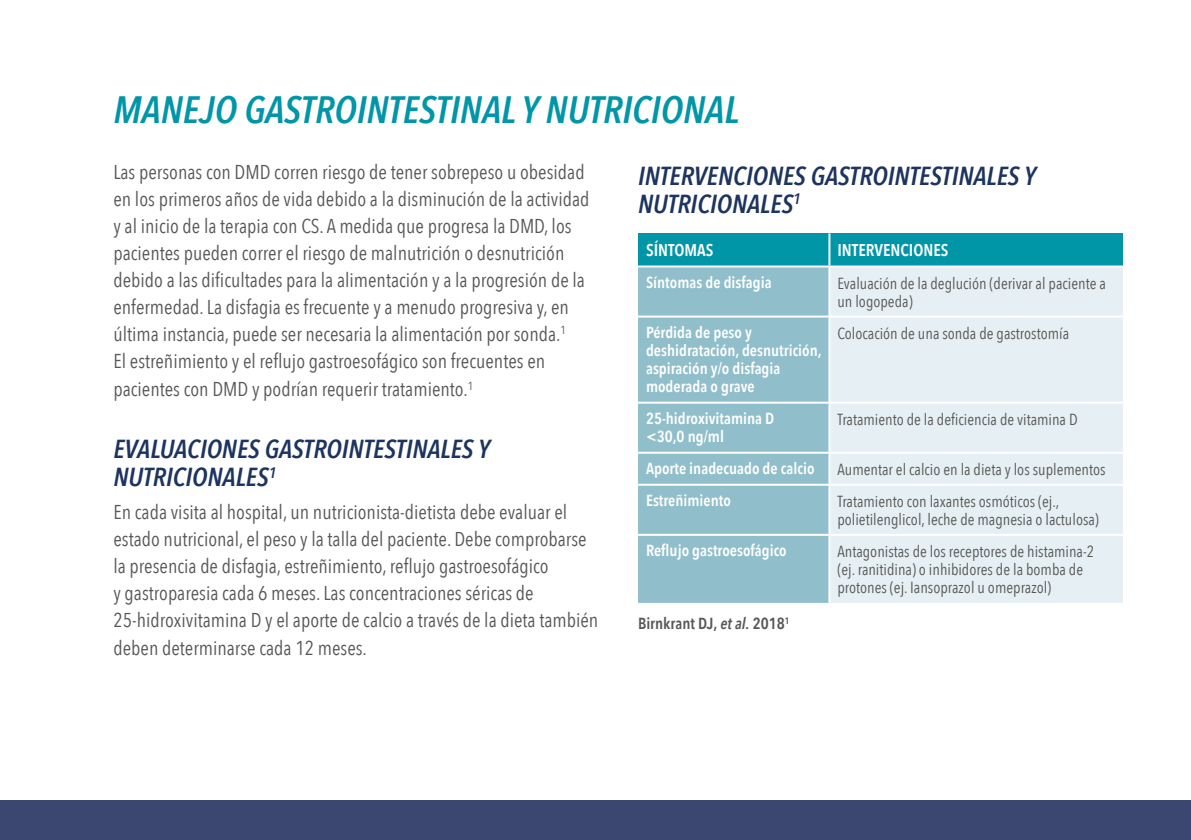
<style>
.page{position:relative;width:1191px;height:840px;background:#fff}
.page>*{position:absolute;margin:0;border:0;box-sizing:border-box;transform-origin:0 0}
.t1{font:italic 600 38px "Avenir Next Condensed";color:#0096a8}
.t2{font:italic 600 26px/28px "Avenir Next Condensed";color:#1d345f}
.t3{font:20px/27.2px "Avenir Next Condensed";color:#575756}
.t4{font:600 17px "Avenir Next Condensed";color:#fff}
.t5{font:16px/18px "Avenir Next Condensed";color:#575756}
.t6{font:600 16px/18px "Avenir Next Condensed";color:#fff}
.t7{font:600 16px "Avenir Next Condensed";color:#575756}
.s1{font-style:italic}
</style>
<div class="page">
<div style="left:0;top:799px;width:1191px;height:40px;background:#3c4771"></div>
<div style="left:638px;top:233px;width:191px;height:33px;background:#0096a8"></div>
<div style="left:829px;top:233px;width:294px;height:33px;background:#0096a8"></div>
<div style="left:638px;top:267px;width:190px;height:335px;background:#90beca"></div>
<div style="left:830px;top:267px;width:293px;height:335px;background:#e6eff3"></div>
<hr style="left:828px;top:233px;width:2px;height:32px;background:#fff">
<hr style="left:638px;top:265px;width:191px;height:2px;background:#fff">
<hr style="left:829px;top:265px;width:294px;height:2px;background:#fff">
<hr style="left:638px;top:315px;width:191px;height:2px;background:#fff">
<hr style="left:829px;top:315px;width:294px;height:2px;background:#fff">
<hr style="left:638px;top:401px;width:191px;height:2px;background:#fff">
<hr style="left:829px;top:401px;width:294px;height:2px;background:#fff">
<hr style="left:638px;top:451px;width:191px;height:2px;background:#fff">
<hr style="left:829px;top:451px;width:294px;height:2px;background:#fff">
<hr style="left:638px;top:483px;width:191px;height:2px;background:#fff">
<hr style="left:829px;top:483px;width:294px;height:2px;background:#fff">
<hr style="left:638px;top:533px;width:191px;height:2px;background:#fff">
<hr style="left:829px;top:533px;width:294px;height:2px;background:#fff">
<h1 class="t1" style="left:113px;top:87px;width:627px">MANEJO GASTROINTESTINAL Y NUTRICIONAL</h1>
<p class="t3" style="left:113px;top:157px;width:477px">Las personas con DMD corren riesgo de tener sobrepeso u obesidad en los primeros años de vida debido a la disminución de la actividad y al inicio de la terapia con CS. A medida que progresa la DMD, los pacientes pueden correr el riesgo de malnutrición o desnutrición debido a las dificultades para la alimentación y a la progresión de la enfermedad. La disfagia es frecuente y a menudo progresiva y, en última instancia, puede ser necesaria la alimentación por sonda.<sup>1<br></sup>El estreñimiento y el reflujo gastroesofágico son frecuentes en pacientes con DMD y podrían requerir tratamiento.<sup>1</sup></p>
<h2 class="t2" style="left:113px;top:435px;width:378px">EVALUACIONES GASTROINTESTINALES Y<br>NUTRICIONALES<sup>1</sup></h2>
<p class="t3" style="left:113px;top:497px;width:486px">En cada visita al hospital, un nutricionista-dietista debe evaluar el estado nutricional, el peso y la talla del paciente. Debe comprobarse la presencia de disfagia, estreñimiento, reflujo gastroesofágico<br>y gastroparesia cada 6 meses. Las concentraciones séricas de 25-hidroxivitamina D y el aporte de calcio a través de la dieta también deben determinarse cada 12 meses.</p>
<h2 class="t2" style="left:638px;top:162px;width:399px">INTERVENCIONES GASTROINTESTINALES Y<br>NUTRICIONALES<sup>1</sup></h2>
<p class="t4" style="left:646px;top:235px;width:69px">SÍNTOMAS</p>
<p class="t4" style="left:837px;top:235px;width:113px">INTERVENCIONES</p>
<p class="t6" style="left:646px;top:272px;width:127px">Síntomas de disfagia</p>
<p class="t5" style="left:837px;top:273px;width:270px">Evaluación de la deglución (derivar al paciente a un logopeda)</p>
<p class="t6" style="left:646px;top:322px;width:177px">Pérdida de peso y deshidratación, desnutrición, aspiración y/o disfagia moderada o grave</p>
<p class="t5" style="left:837px;top:323px;width:233px">Colocación de una sonda de gastrostomía</p>
<p class="t6" style="left:646px;top:408px;width:130px">25-hidroxivitamina D &lt;30,0 ng/ml</p>
<p class="t5" style="left:837px;top:409px;width:242px">Tratamiento de la deficiencia de vitamina D</p>
<p class="t6" style="left:646px;top:458px;width:170px">Aporte inadecuado de calcio</p>
<p class="t5" style="left:837px;top:459px;width:270px">Aumentar el calcio en la dieta y los suplementos</p>
<p class="t6" style="left:646px;top:490px;width:86px">Estreñimiento</p>
<p class="t5" style="left:837px;top:491px;width:263px">Tratamiento con laxantes osmóticos (ej., polietilenglicol, leche de magnesia o lactulosa)</p>
<p class="t6" style="left:646px;top:540px;width:142px">Reflujo gastroesofágico</p>
<p class="t5" style="left:837px;top:541px;width:258px">Antagonistas de los receptores de histamina-2 (ej. ranitidina) o inhibidores de la bomba de protones (ej. Iansoprazol u omeprazol)</p>
<p class="t7" style="left:638px;top:609px;width:153px">Birnkrant DJ, <span class="s1">et al.</span> 2018<sup>1</sup></p>
</div>
